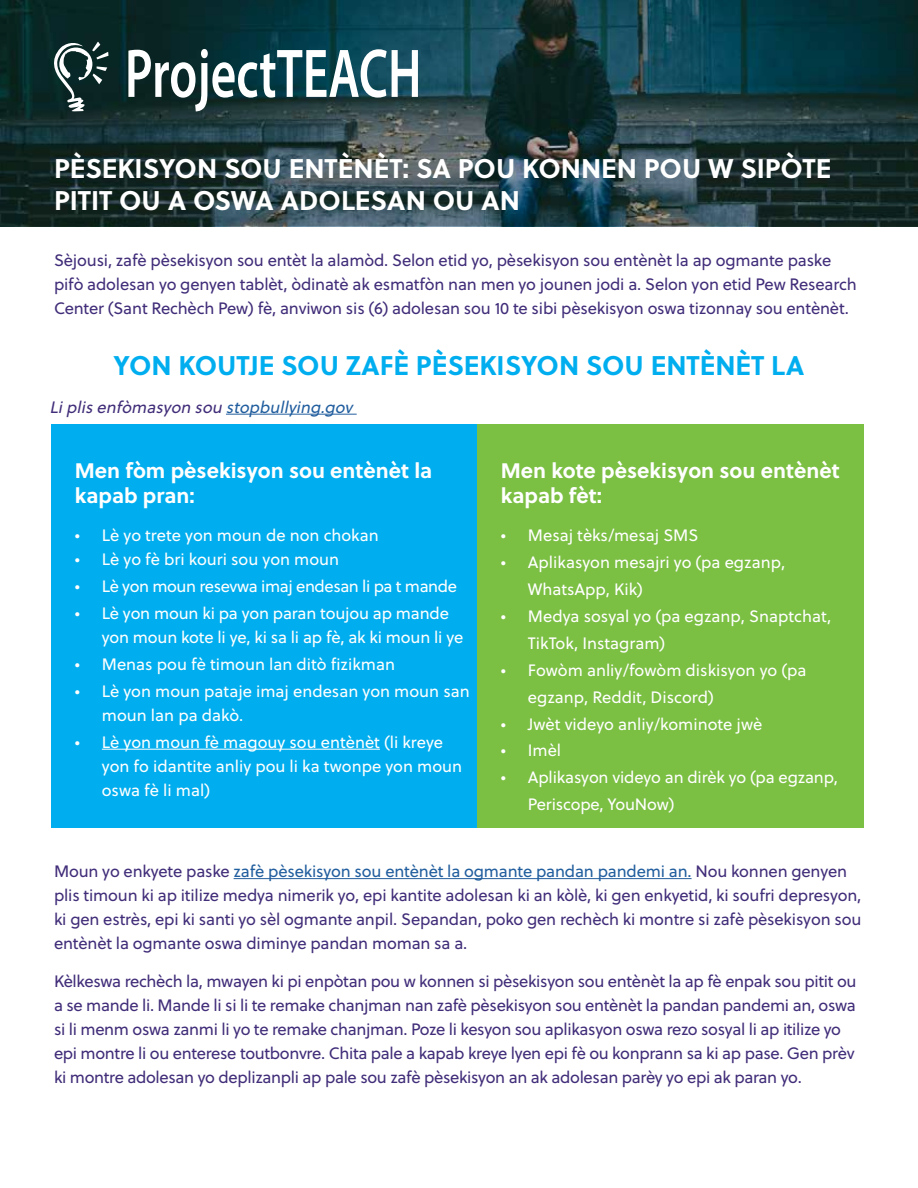
<style>
.page{position:relative;width:918px;height:1188px;background:#fff}
.page>*{position:absolute;margin:0;border:0;box-sizing:border-box;transform-origin:0 0}
.t1{font:700 27px/32.4px "Soleil";color:#fff}
.t2{font:700 27px "Soleil";color:#00aeef}
.t3{font:700 21px/25.2px "Soleil";color:#fff}
.t4{font:16.5px/24px "Soleil";letter-spacing:-.01em;color:#412d79}
.t5{font:16.5px/24px "Soleil";color:#fff}
.t6{font:16.5px "Soleil";letter-spacing:-.025em;color:#fff}
.t7{font:italic 16.5px "Soleil";color:#412d79}
.s1{color:#215e9e}
</style>
<div class="page">
<svg style="left:0;top:0;width:918px;height:226px;background:#1c3b40"></svg>
<svg style="left:54px;top:41px;width:54px;height:71px"></svg>
<svg style="left:128px;top:49px;width:290px;height:63px"></svg>
<div style="left:51px;top:425px;width:427px;height:403px;background:#00aeef"></div>
<div style="left:478px;top:425px;width:386px;height:403px;background:#7bbf43"></div>
<hr style="left:226px;top:414px;width:131px;height:1px;background:#215e9e">
<hr style="left:102px;top:749px;width:278px;height:1px;background:#fff">
<hr style="left:234px;top:878px;width:458px;height:1px;background:#215e9e">
<h1 class="t1" style="left:54px;top:150px;width:779px">PÈSEKISYON SOU ENTÈNÈT: SA POU KONNEN POU W SIPÒTE<br>PITIT OU A OSWA ADOLESAN OU AN</h1>
<p class="t4" style="left:54px;top:248px;width:804px">Sèjousi, zafè pèsekisyon sou entèt la alamòd. Selon etid yo, pèsekisyon sou entènèt la ap ogmante paske pifò adolesan yo genyen tablèt, òdinatè ak esmatfòn nan men yo jounen jodi a. Selon yon etid Pew Research<br>Center (Sant Rechèch Pew) fè, anviwon sis (6) adolesan sou 10 te sibi pèsekisyon oswa tizonnay sou entènèt.</p>
<h1 class="t2" style="left:113px;top:345px;width:693px">YON KOUTJE SOU ZAFÈ PÈSEKISYON SOU ENTÈNÈT LA</h1>
<p class="t7" style="left:50px;top:395px;width:309px">Liplisenfòmasyon sou <span class="s1">stopbullying.gov</span></p>
<p class="t3" style="left:75px;top:457px;width:359px">Men fòm pèsekisyon sou entènèt la kapab pran:</p>
<p class="t5" style="left:75px;top:522px;width:305px">• Lè yo trete yon moun de non chokan</p>
<p class="t5" style="left:75px;top:546px;width:266px">• Lè yo fè bri kouri sou yon moun</p>
<p class="t6" style="left:75px;top:574px;width:384px">• Lè yon moun resevwa imaj endesan li pa t mande</p>
<p class="t5" style="left:102px;top:600px;width:363px;text-indent:-27px">• Lè yon moun ki pa yon paran toujou ap mande yon moun kote li ye, ki sa li ap fè, ak ki moun li ye</p>
<p class="t5" style="left:75px;top:651px;width:322px">• Menas pou fè timoun lan ditò fizikman</p>
<p class="t5" style="left:102px;top:678px;width:369px;text-indent:-27px">• Lè yon moun pataje imaj endesan yon moun san moun lan pa dakò.</p>
<p class="t5" style="left:102px;top:729px;width:362px;text-indent:-27px">• Lè yon moun fè magouy sou entènèt (li kreye yon fo idantite anliy pou li ka twonpe yon moun oswa fè li mal)</p>
<p class="t3" style="left:501px;top:457px;width:340px">Men kote pèsekisyon sou entènèt kapab fèt:</p>
<p class="t5" style="left:501px;top:522px;width:199px">• Mesaj tèks/mesaj SMS</p>
<p class="t5" style="left:528px;top:548px;width:259px;line-height:27px;text-indent:-27px">• Aplikasyon mesajri yo (pa egzanp,<br>WhatsApp, Kik)</p>
<p class="t5" style="left:528px;top:602px;width:305px;line-height:27px;text-indent:-27px">• Medya sosyal yo (pa egzanp, Snaptchat,<br>TikTok, Instagram)</p>
<p class="t5" style="left:528px;top:656px;width:280px;line-height:27px;text-indent:-27px">• Fowòm anliy/fowòm diskisyon yo (pa egzanp, Reddit, Discord)</p>
<p class="t5" style="left:501px;top:711px;width:263px">• Jwèt videyo anliy/kominote jwè</p>
<p class="t5" style="left:501px;top:738px;width:62px">• Imèl</p>
<p class="t5" style="left:528px;top:764px;width:312px;line-height:27px;text-indent:-27px">• Aplikasyon videyo an dirèk yo (pa egzanp,<br>Periscope, YouNow)</p>
<p class="t4" style="left:54px;top:859px;width:809px">Moun yo enkyete paske <span class="s1">zafè pèsekisyon sou entènèt la ogmante pandan pandemi an.</span> Nou konnen genyen plis timoun ki ap itilize medya nimerik yo, epi kantite adolesan ki an kòlè, ki gen enkyetid, ki soufri depresyon, ki gen estrès, epi ki santi yo sèl ogmante anpil. Sepandan, poko gen rechèch ki montre si zafè pèsekisyon sou entènèt la ogmante oswa diminye pandan moman sa a.</p>
<p class="t4" style="left:54px;top:968px;width:804px">Kèlkeswa rechèch la, mwayen ki pi enpòtan pou w konnen si pèsekisyon sou entènèt la ap fè enpak sou pitit ou a se mande li. Mande li si li te remake chanjman nan zafè pèsekisyon sou entènèt la pandan pandemi an, oswa si li menm oswa zanmi li yo te remake chanjman. Poze li kesyon sou aplikasyon oswa rezo sosyal li ap itilize yo epi montre li ou enterese toutbonvre. Chita pale a kapab kreye lyen epi fè ou konprann sa ki ap pase. Gen prèv ki montre adolesan yo deplizanpli ap pale sou zafè pèsekisyon an ak adolesan parèy yo epi ak paran yo.</p>
</div>
